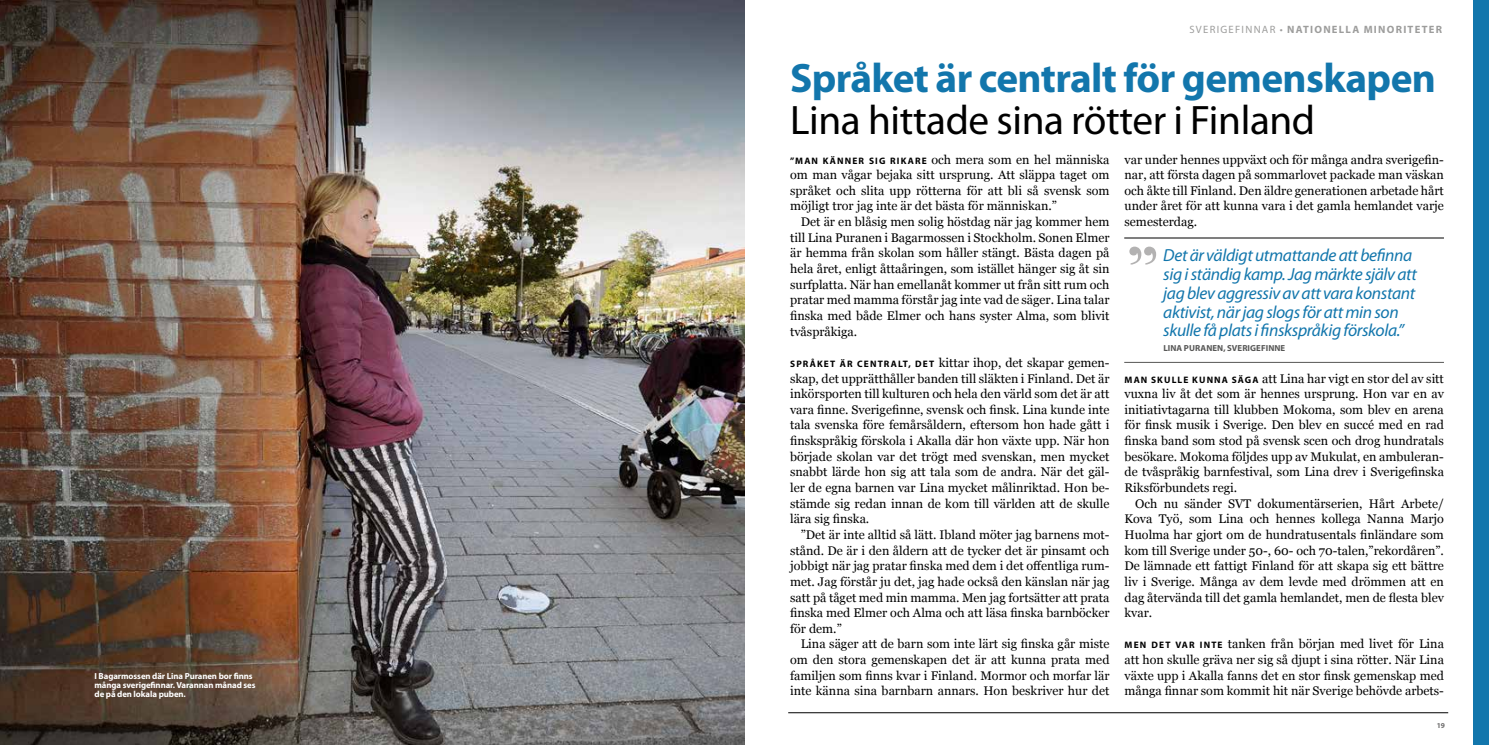
<style>
.page{position:relative;width:1489px;height:745px;background:#fff}
.page>*{position:absolute;margin:0;border:0;box-sizing:border-box;transform-origin:0 0}
.t1{font:700 41.25px "Myriad Pro";letter-spacing:-.015em;color:#1276ac}
.t2{font:41.25px "Myriad Pro";letter-spacing:-.01em;color:#000}
.t3{font:italic 17.5px/18.8px "Myriad Pro";letter-spacing:-.02em;color:#1276ac}
.t4{font:12.5px/15.6px "Georgia";color:#000;text-align:justify}
.t5{font:700 10.62px "Myriad Pro";letter-spacing:.12em;color:#9d9d9c}
.t6{font:700 8.75px/8.8px "Myriad Pro";letter-spacing:-.01em;color:#fff}
.t7{font:700 8.75px "Myriad Pro";letter-spacing:.01em;color:#575756}
.t8{font:700 7.5px "Myriad Pro";color:#706f6f}
.s1{font-weight:400}
.s2{font-family:"Myriad Pro";font-weight:700;font-size:9.38px}
</style>
<div class="page">
<img style="left:0;top:0;width:744px;height:744px">
<hr style="left:788px;top:712px;width:659px;height:1px;background:#000">
<div style="left:1472px;top:0;width:16px;height:744px;background:#1276ac"></div>
<hr style="left:1124px;top:237px;width:319px;height:1px;background:#000">
<hr style="left:1124px;top:362px;width:319px;height:1px;background:#575756">
<svg style="left:1129px;top:246px;width:27px;height:18px"></svg>
<p class="t6" style="left:94px;top:671px;width:162px">I Bagarmossen där Lina Puranen bor finns många sverigefinnar. Varannan månad ses de på den lokala puben.</p>
<p class="t5" style="left:1189px;top:23px;width:254px"><span class="s1">SVERIGEFINNAR •</span> NATIONELLA MINORITETER</p>
<h1 class="t1" style="left:790px;top:55px;width:647px">Språket är centralt för gemenskapen</h1>
<h1 class="t2" style="left:790px;top:98px;width:526px">Lina hittade sina rötter i Finland</h1>
<p class="t4" style="left:790px;top:151px;width:321px"><span class="s2">”MAN KÄNNER SIG RIKARE</span> och mera som en hel människa om man vågar bejaka sitt ursprung. Att släppa taget om språket och slita upp rötterna för att bli så svensk som möjligt tror jag inte är det bästa för människan.”</p>
<p class="t4" style="left:790px;top:214px;width:321px;text-indent:11px">Det är en blåsig men solig höstdag när jag kommer hem till Lina Puranen i Bagarmossen i Stockholm. Sonen Elmer är hemma från skolan som håller stängt. Bästa dagen på hela året, enligt åttaåringen, som istället hänger sig åt sin surfplatta. När han emellanåt kommer ut från sitt rum och pratar med mamma förstår jag inte vad de säger. Lina talar finska med både Elmer och hans syster Alma, som blivit tvåspråkiga.</p>
<p class="t4" style="left:790px;top:355px;width:321px"><span class="s2">S P R Å K E T Ä R C E N T R A LT, D E T</span> kittar ihop, det skapar gemen&shy;skap, det upprätthåller banden till släkten i Finland. Det är inkörsporten till kulturen och hela den värld som det är att vara finne. Sverigefinne, svensk och finsk. Lina kunde inte tala svenska före femårsåldern, eftersom hon hade gått i finskspråkig förskola i Akalla där hon växte upp. När hon började skolan var det trögt med svenskan, men mycket snabbt lärde hon sig att tala som de andra. När det gäl&shy;ler de egna barnen var Lina mycket målinriktad. Hon be&shy;stämde sig redan innan de kom till världen att de skulle lära sig finska.</p>
<p class="t4" style="left:790px;top:526px;width:321px;text-indent:11px">”Det är inte alltid så lätt. Ibland möter jag barnens mot&shy;stånd. De är i den åldern att de tycker det är pinsamt och jobbigt när jag pratar finska med dem i det offentliga rum&shy;met. Jag förstår ju det, jag hade också den känslan när jag satt på tåget med min mamma. Men jag fortsätter att prata finska med Elmer och Alma och att läsa finska barnböcker för dem.”</p>
<p class="t4" style="left:790px;top:636px;width:321px;text-indent:11px">Lina säger att de barn som inte lärt sig finska går miste om den stora gemenskapen det är att kunna prata med familjen som finns kvar i Finland. Mormor och morfar lär inte känna sina barnbarn annars. Hon beskriver hur det</p>
<p class="t4" style="left:1124px;top:151px;width:321px">var under hennes uppväxt och för många andra sverigefin&shy;nar, att första dagen på sommarlovet packade man väskan och åkte till Finland. Den äldre generationen arbetade hårt under året för att kunna vara i det gamla hemlandet varje semesterdag.</p>
<h2 class="t3" style="left:1163px;top:246px;width:255px">Det är väldigt utmattande att befinna sig i ständig kamp. Jag märkte själv att jag blev aggressiv av att vara konstant aktivist, när jag slogs för att min son skulle få plats i finskspråkig förskola.”</h2>
<p class="t7" style="left:1163px;top:343px;width:123px">LINA PURANEN, SVERIGEFINNE</p>
<p class="t4" style="left:1124px;top:370px;width:321px"><span class="s2">MAN SKULLE KUNNA SÄGA</span> att Lina har vigt en stor del av sitt vuxna liv åt det som är hennes ursprung. Hon var en av initiativtagarna till klubben Mokoma, som blev en arena för finsk musik i Sverige. Den blev en succé med en rad finska band som stod på svensk scen och drog hundratals besökare. Mokoma följdes upp av Mukulat, en ambuleran&shy;de tvåspråkig barnfestival, som Lina drev i Sverigefinska Riksförbundets regi.</p>
<p class="t4" style="left:1124px;top:495px;width:321px;text-indent:11px">Och nu sänder SVT dokumentärserien, Hårt Arbete/ Kova Työ, som Lina och hennes kollega Nanna Marjo Huolma har gjort om de hundratusentals finländare som kom till Sverige under 50-, 60- och 70-talen,”rekordåren”.<br>De lämnade ett fattigt Finland för att skapa sig ett bättre liv i Sverige. Många av dem levde med drömmen att en dag återvända till det gamla hemlandet, men de flesta blev kvar.</p>
<p class="t4" style="left:1124px;top:636px;width:321px"><span class="s2">MEN DET VAR INTE</span> tanken från början med livet för Lina att hon skulle gräva ner sig så djupt i sina rötter. När Lina växte upp i Akalla fanns det en stor finsk gemenskap med många finnar som kommit hit när Sverige behövde arbets-</p>
<p class="t8" style="left:1436px;top:720px;width:10px">19</p>
</div>
